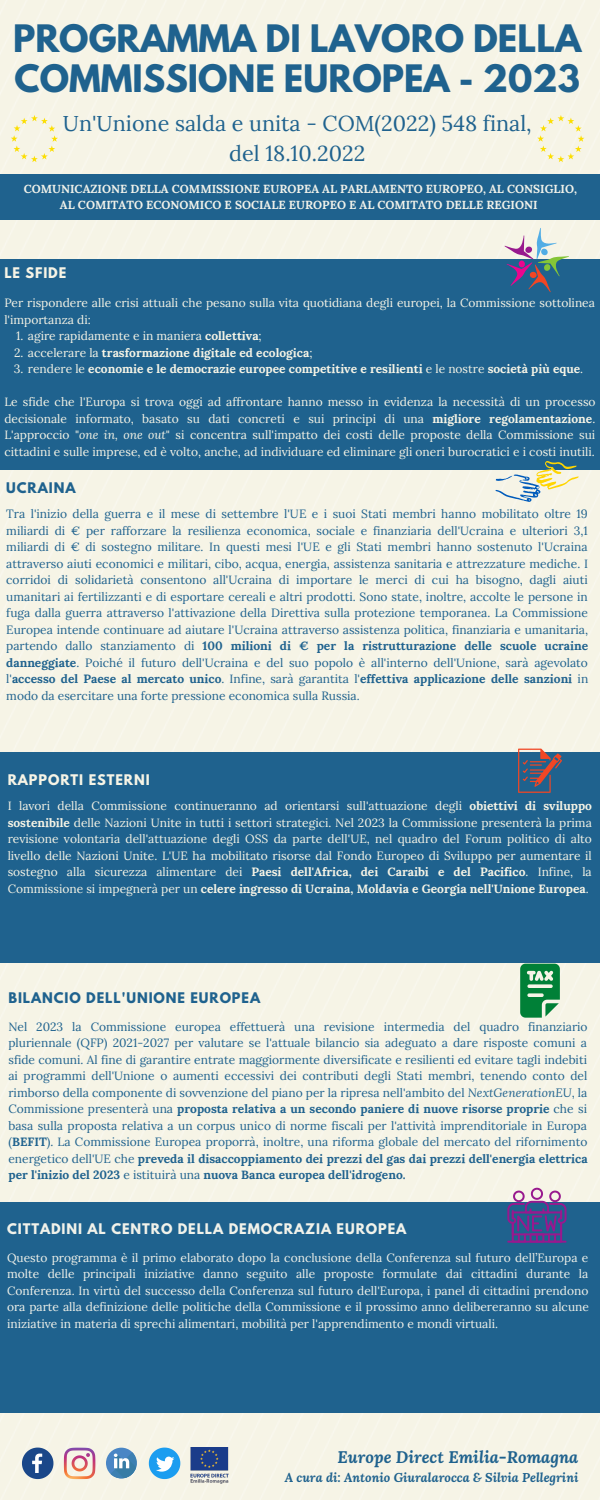
<style>
.page{position:relative;width:600px;height:1500px;background:#f6f4e6}
.page>*{position:absolute;margin:0;border:0;box-sizing:border-box;transform-origin:0 0}
.t1{font:700 33.5px/39.8px "League Spartan";color:#1f628e}
.t2{font:21.6px/30px "Lora";color:#1f628e;text-align:center}
.t3{font:italic 700 16.7px "Lora";color:#1f628e}
.t4{font:700 13px "League Spartan";letter-spacing:.07em;color:#f1f2ea}
.t5{font:700 13px "League Spartan";letter-spacing:.07em;color:#1f628e}
.t6{font:700 13px "League Spartan";letter-spacing:.07em;color:#f6f4e6}
.t7{font:italic 700 12.7px "Lora";color:#1f628e}
.t8{font:12px/16.5px "Lora";color:#1f628e;text-align:justify}
.t9{font:12px/16.5px "Lora";color:#f6f4e6;text-align:justify}
.t10{font:12px/16.5px "Lora";color:#f1f2ea;text-align:justify}
.t11{font:700 12px "Lora";color:#f6f4e6}
.t12{font:700 11.7px/15.8px "Lora";color:#f1f2ea;text-align:center}
.s1{font-weight:700}
.s2{font-weight:400}
.s3{font-style:italic}
</style>
<div class="page">
<div style="left:0;top:259px;width:600px;height:210px;background:#1f628e"></div>
<div style="left:0;top:175px;width:600px;height:45px;background:#1f628e"></div>
<div style="left:0;top:753px;width:600px;height:210px;background:#1f628e"></div>
<div style="left:0;top:1203px;width:600px;height:210px;background:#1f628e"></div>
<svg style="left:495px;top:461px;width:84px;height:41px"></svg>
<svg style="left:505px;top:228px;width:64px;height:64px"></svg>
<svg style="left:518px;top:749px;width:44px;height:44px"></svg>
<svg style="left:520px;top:964px;width:40px;height:54px;background:#439f67"></svg>
<svg style="left:507px;top:1188px;width:60px;height:55px"></svg>
<svg style="left:22px;top:1448px;width:31px;height:31px"></svg>
<svg style="left:64px;top:1448px;width:31px;height:31px"></svg>
<div style="left:106px;top:1448px;width:31px;height:30px;background:#4a86c5;border-radius:50%"></div>
<svg style="left:110px;top:1452px;width:28px;height:28px"></svg>
<svg style="left:149px;top:1448px;width:31px;height:31px"></svg>
<img style="left:191px;top:1448px;width:37px;height:36px">
<svg style="left:11px;top:115px;width:47px;height:47px;background:#f6f2d4"></svg>
<svg style="left:537px;top:115px;width:47px;height:47px;background:#f6f2d4"></svg>
<h1 class="t1" style="left:13px;top:23px;width:570px">PROGRAMMA DI LAVORO DELLA<br>COMMISSIONE EUROPEA - 2023</h1>
<h2 class="t2" style="left:63px;top:108px;width:470px">Un'Unione salda e unita - COM(2022) 548 final, del 18.10.2022</h2>
<p class="t12" style="left:24px;top:181px;width:555px">COMUNICAZIONE DELLA COMMISSIONE EUROPEA AL PARLAMENTO EUROPEO, AL CONSIGLIO,<br>AL COMITATO ECONOMICO E SOCIALE EUROPEO E AL COMITATO DELLE REGIONI</p>
<p class="t6" style="left:4px;top:267px;width:64px">LE SFIDE</p>
<p class="t9" style="left:4px;top:294px;width:592px">Per rispondere alle crisi attuali che pesano sulla vita quotidiana degli europei, la Commissione sottolinea l'importanza di:</p>
<p class="t9" style="left:16px;top:327px;width:247px">1. agire rapidamente e in maniera <span class="s1">collettiva</span>;</p>
<p class="t11" style="left:14px;top:345px;width:300px"><span class="s2">2. accelerare la</span> trasformazione digitale ed ecologica<span class="s2">;</span></p>
<p class="t11" style="left:14px;top:361px;width:571px"><span class="s2">3. rendere le</span> economie e le democrazie europee competitive e resilienti <span class="s2">e le nostre</span> società più eque<span class="s2">.</span></p>
<p class="t9" style="left:4px;top:393px;width:593px">Le sfide che l'Europa si trova oggi ad affrontare hanno messo in evidenza la necessità di un processo decisionale informato, basato su dati concreti e sui principi di una <span class="s1">migliore regolamentazione</span>.<br>L'approccio "<span class="s3">one in, one out</span>" si concentra sull'impatto dei costi delle proposte della Commissione sui cittadini e sulle imprese, ed è volto, anche, ad individuare ed eliminare gli oneri burocratici e i costi inutili.</p>
<p class="t5" style="left:6px;top:481px;width:71px">UCRAINA</p>
<p class="t8" style="left:6px;top:505px;width:584px">Tra l'inizio della guerra e il mese di settembre l'UE e i suoi Stati membri hanno mobilitato oltre 19 miliardi di € per rafforzare la resilienza economica, sociale e finanziaria dell'Ucraina e ulteriori 3,1 miliardi di € di sostegno militare. In questi mesi l'UE e gli Stati membri hanno sostenuto l'Ucraina attraverso aiuti economici e militari, cibo, acqua, energia, assistenza sanitaria e attrezzature mediche. I corridoi di solidarietà consentono all'Ucraina di importare le merci di cui ha bisogno, dagli aiuti umanitari ai fertilizzanti e di esportare cereali e altri prodotti. Sono state, inoltre, accolte le persone in fuga dalla guerra attraverso l'attivazione della Direttiva sulla protezione temporanea. La Commissione Europea intende continuare ad aiutare l'Ucraina attraverso assistenza politica, finanziaria e umanitaria, partendo dallo stanziamento di <span class="s1">100 milioni di € per la ristrutturazione delle scuole ucraine danneggiate</span>. Poiché il futuro dell'Ucraina e del suo popolo è all'interno dell'Unione, sarà agevolato l'<span class="s1">accesso del Paese al mercato unico</span>. Infine, sarà garantita l'<span class="s1">effettiva applicazione delle sanzioni</span> in modo da esercitare una forte pressione economica sulla Russia.</p>
<p class="t6" style="left:8px;top:773px;width:144px">RAPPORTI ESTERNI</p>
<p class="t9" style="left:8px;top:798px;width:586px">I lavori della Commissione continueranno ad orientarsi sull'attuazione degli <span class="s1">obiettivi di sviluppo sostenibile</span> delle Nazioni Unite in tutti i settori strategici. Nel 2023 la Commissione presenterà la prima revisione volontaria dell'attuazione degli OSS da parte dell'UE, nel quadro del Forum politico di alto livello delle Nazioni Unite. L'UE ha mobilitato risorse dal Fondo Europeo di Sviluppo per aumentare il sostegno alla sicurezza alimentare dei <span class="s1">Paesi dell'Africa, dei Caraibi e del Pacifico</span>. Infine, la Commissione si impegnerà per un <span class="s1">celere ingresso di Ucraina, Moldavia e Georgia nell'Unione Europea</span>.</p>
<p class="t5" style="left:8px;top:991px;width:253px">BILANCIO DELL'UNIONE EUROPEA</p>
<p class="t8" style="left:8px;top:1018px;width:581px">Nel 2023 la Commissione europea effettuerà una revisione intermedia del quadro finanziario pluriennale (QFP) 2021-2027 per valutare se l'attuale bilancio sia adeguato a dare risposte comuni a sfide comuni. Al fine di garantire entrate maggiormente diversificate e resilienti ed evitare tagli indebiti ai programmi dell'Unione o aumenti eccessivi dei contributi degli Stati membri, tenendo conto del rimborso della componente di sovvenzione del piano per la ripresa nell'ambito del <span class="s3">NextGenerationEU</span>, la Commissione presenterà una <span class="s1">proposta relativa a un secondo paniere di nuove risorse proprie</span> che si basa sulla proposta relativa a un corpus unico di norme fiscali per l'attività imprenditoriale in Europa (<span class="s1">BEFIT</span>). La Commissione Europea proporrà, inoltre, una riforma globale del mercato del rifornimento energetico dell'UE che <span class="s1">preveda il disaccoppiamento dei prezzi del gas dai prezzi dell'energia elettrica per l'inizio del 2023</span> e istituirà una <span class="s1">nuova Banca europea dell'idrogeno.</span></p>
<p class="t4" style="left:7px;top:1222px;width:401px">CITTADINI AL CENTRO DELLA DEMOCRAZIA EUROPEA</p>
<p class="t10" style="left:7px;top:1249px;width:583px">Questo programma è il primo elaborato dopo la conclusione della Conferenza sul futuro dell’Europa e molte delle principali iniziative danno seguito alle proposte formulate dai cittadini durante la Conferenza. In virtù del successo della Conferenza sul futuro dell'Europa, i panel di cittadini prendono ora parte alla definizione delle politiche della Commissione e il prossimo anno delibereranno su alcune iniziative in materia di sprechi alimentari, mobilità per l'apprendimento e mondi virtuali.</p>
<h3 class="t3" style="left:338px;top:1446px;width:242px">Europe Direct Emilia-Romagna</h3>
<p class="t7" style="left:285px;top:1468px;width:295px">A cura di: Antonio Giuralarocca &amp; Silvia Pellegrini</p>
</div>
